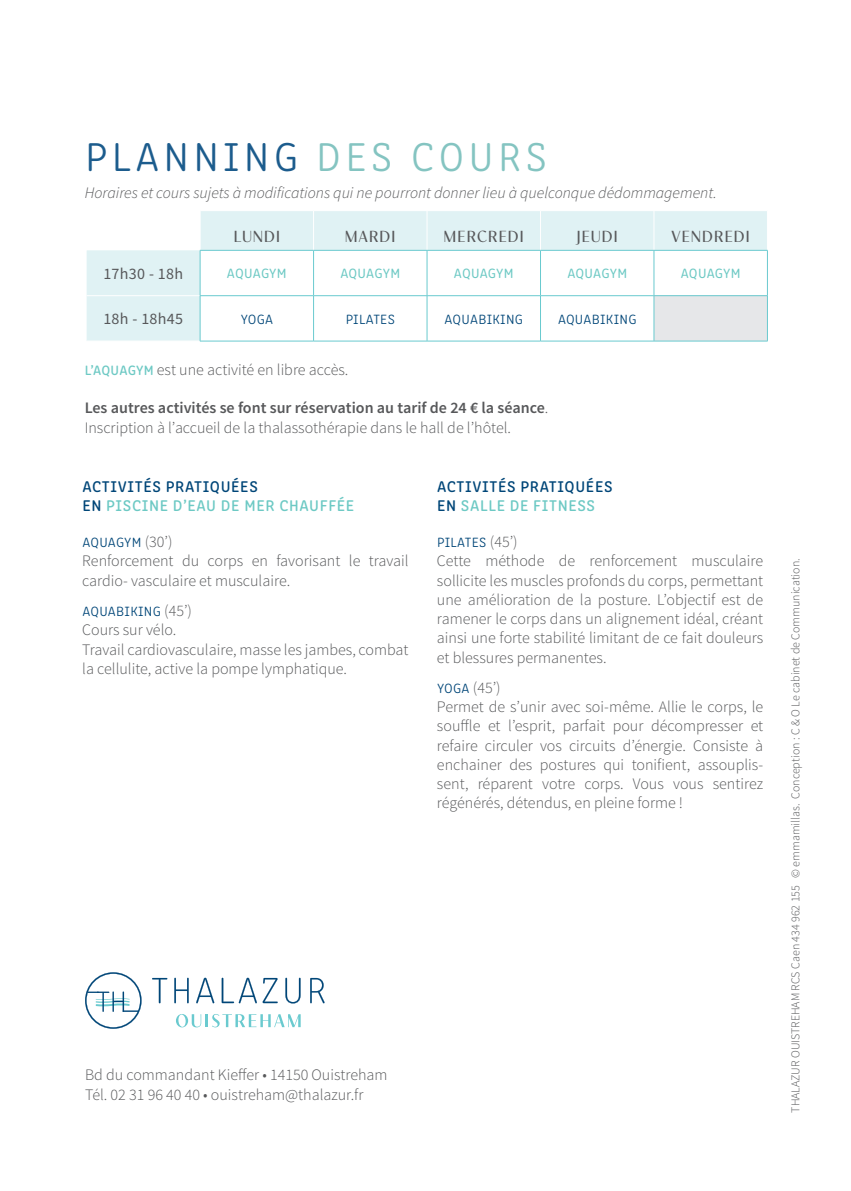
<style>
.page{position:relative;width:851px;height:1191px;background:#fff}
.page>*{position:absolute;margin:0;border:0;box-sizing:border-box;transform-origin:0 0}
.t1{font:300 42px "Clone Rounded";letter-spacing:.1em;color:#1c5c8d}
.t2{font:300 16px/19.2px "Source Sans Pro";color:#57585a}
.t3{font:italic 300 16px "Source Sans Pro";color:#57585a}
.t4{font:16px/19.2px "Clone Rounded Me";letter-spacing:.04em;color:#6dc9c4}
.t5{font:16px/19.2px "Clone Rounded Me";letter-spacing:.04em;color:#004678}
.t6{font:16px "Contralto Small";letter-spacing:.08em;color:#57585a}
.t7{font:16px "Source Sans Pro";letter-spacing:.02em;color:#57585a}
.t8{font:300 14px "Clone Rounded";letter-spacing:.02em;color:#004678}
.t9{font:14px "Clone Rounded";letter-spacing:.01em;color:#6dc9c4}
.t10{font:300 12px "Source Sans Pro";color:#57585a}
.s1{color:#84c4c1}
.s2{font-family:"Clone Rounded Me";font-weight:400;font-size:14px;color:#6dc9c4}
.s3{font-weight:600}
.s4{color:#004678}
.s5{font-family:"Source Sans Pro";font-size:16px;color:#57585a}
.s6{color:#6dc9c4}
.s7{font-family:"Clone Rounded";font-size:14px;color:#004678}
</style>
<div class="page">
<svg style="left:87px;top:211px;width:680px;height:130px"></svg>
<div style="left:654px;top:296px;width:113px;height:45px;background:#e6e7e9"></div>
<hr style="left:200px;top:211px;width:1px;height:39px;background:#fff">
<hr style="left:313px;top:211px;width:1px;height:39px;background:#fff">
<hr style="left:426px;top:211px;width:1px;height:39px;background:#fff">
<hr style="left:540px;top:211px;width:1px;height:39px;background:#fff">
<hr style="left:653px;top:211px;width:1px;height:39px;background:#fff">
<hr style="left:87px;top:295px;width:113px;height:1px;background:#fff">
<hr style="left:87px;top:340px;width:113px;height:1px;background:#fff">
<hr style="left:200px;top:250px;width:113px;height:1px;background:#6acacf">
<hr style="left:200px;top:250px;width:1px;height:45px;background:#6acacf">
<hr style="left:313px;top:250px;width:114px;height:1px;background:#6acacf">
<hr style="left:313px;top:250px;width:1px;height:45px;background:#6acacf">
<hr style="left:427px;top:250px;width:113px;height:1px;background:#6acacf">
<hr style="left:426px;top:250px;width:1px;height:45px;background:#6acacf">
<hr style="left:654px;top:250px;width:113px;height:1px;background:#6acacf">
<hr style="left:767px;top:250px;width:1px;height:45px;background:#6acacf">
<hr style="left:200px;top:296px;width:1px;height:45px;background:#6acacf">
<hr style="left:200px;top:341px;width:113px;height:1px;background:#6acacf">
<hr style="left:313px;top:341px;width:114px;height:1px;background:#6acacf">
<hr style="left:427px;top:341px;width:113px;height:1px;background:#6acacf">
<hr style="left:540px;top:341px;width:114px;height:1px;background:#6acacf">
<hr style="left:540px;top:250px;width:114px;height:1px;background:#6acacf">
<hr style="left:540px;top:250px;width:1px;height:45px;background:#6acacf">
<hr style="left:653px;top:250px;width:1px;height:45px;background:#6acacf">
<hr style="left:200px;top:295px;width:113px;height:1px;background:#6acacf">
<hr style="left:313px;top:295px;width:114px;height:1px;background:#6acacf">
<hr style="left:427px;top:295px;width:113px;height:1px;background:#6acacf">
<hr style="left:540px;top:295px;width:114px;height:1px;background:#6acacf">
<hr style="left:313px;top:296px;width:1px;height:45px;background:#6acacf">
<hr style="left:426px;top:296px;width:1px;height:45px;background:#6acacf">
<hr style="left:540px;top:296px;width:1px;height:45px;background:#6acacf">
<hr style="left:654px;top:295px;width:113px;height:1px;background:#6acacf">
<hr style="left:653px;top:296px;width:1px;height:45px;background:#6acacf">
<hr style="left:767px;top:296px;width:1px;height:45px;background:#6acacf">
<hr style="left:654px;top:341px;width:113px;height:1px;background:#6acacf">
<svg style="left:85px;top:972px;width:57px;height:56px"></svg>
<svg style="left:152px;top:978px;width:15px;height:25px"></svg>
<svg style="left:174px;top:977px;width:15px;height:26px"></svg>
<svg style="left:196px;top:977px;width:18px;height:26px"></svg>
<svg style="left:221px;top:977px;width:57px;height:26px"></svg>
<svg style="left:285px;top:977px;width:15px;height:26px"></svg>
<svg style="left:310px;top:978px;width:14px;height:25px"></svg>
<svg style="left:176px;top:1014px;width:124px;height:13px"></svg>
<h1 class="t1" style="left:85px;top:127px;width:463px">PLANNING <span class="s1">DES COURS</span></h1>
<p class="t3" style="left:85px;top:183px;width:633px">Horaires et cours sujets à modifications qui ne pourront donner lieu à quelconque dédommagement.</p>
<p class="t6" style="left:234px;top:225px;width:48px">LUNDI</p>
<p class="t6" style="left:345px;top:225px;width:52px">MARDI</p>
<p class="t6" style="left:443px;top:225px;width:82px">MERCREDI</p>
<p class="t6" style="left:576px;top:225px;width:42px">JEUDI</p>
<p class="t6" style="left:671px;top:225px;width:80px">VENDREDI</p>
<p class="t7" style="left:103px;top:263px;width:81px">17h30 - 18h</p>
<p class="t9" style="left:227px;top:263px;width:61px">AQUAGYM</p>
<p class="t9" style="left:340px;top:263px;width:61px">AQUAGYM</p>
<p class="t9" style="left:454px;top:263px;width:61px">AQUAGYM</p>
<p class="t9" style="left:567px;top:263px;width:61px">AQUAGYM</p>
<p class="t9" style="left:680px;top:263px;width:61px">AQUAGYM</p>
<p class="t7" style="left:103px;top:309px;width:81px">18h - 18h45</p>
<p class="t8" style="left:241px;top:309px;width:34px">YOGA</p>
<p class="t8" style="left:345px;top:309px;width:51px">PILATES</p>
<p class="t8" style="left:444px;top:309px;width:80px">AQUABIKING</p>
<p class="t8" style="left:558px;top:309px;width:80px">AQUABIKING</p>
<p class="t2" style="left:85px;top:360px;width:265px"><span class="s2">L’AQUAGYM</span> est une activité en libre accès.</p>
<p class="t2" style="left:85px;top:398px;width:465px"><span class="s3">Les autres activités se font sur réservation au tarif de 24 € la séance</span>.<br>Inscription à l’accueil de la thalassothérapie dans le hall de l’hôtel.</p>
<p class="t4" style="left:82px;top:476px;width:273px"><span class="s4">ACTIVITÉS PRATIQUÉES<br>EN</span> PISCINE D’EAU DE MER CHAUFFÉE</p>
<p class="t8" style="left:82px;top:532px;width:92px">AQUAGYM <span class="s5">(30’)</span></p>
<p class="t2" style="left:82px;top:551px;width:328px">Renforcement du corps en favorisant le travail cardio- vasculaire et musculaire.</p>
<p class="t8" style="left:82px;top:601px;width:111px">AQUABIKING <span class="s5">(45’)</span></p>
<p class="t2" style="left:82px;top:620px;width:328px">Cours sur vélo.<br>Travail cardiovasculaire, masse les jambes, combat la cellulite, active la pompe lymphatique.</p>
<p class="t5" style="left:437px;top:476px;width:177px">ACTIVITÉS PRATIQUÉES<br>EN <span class="s6">SALLE DE FITNESS</span></p>
<p class="t8" style="left:437px;top:532px;width:82px">PILATES <span class="s5">(45’)</span></p>
<p class="t2" style="left:437px;top:551px;width:328px;text-align:justify">Cette méthode de renforcement musculaire sollicite les muscles profonds du corps, permettant une amélioration de la posture. L’objectif est de ramener le corps dans un alignement idéal, créant ainsi une forte stabilité limitant de ce fait douleurs et blessures permanentes.</p>
<p class="t2" style="left:437px;top:678px;width:328px"><span class="s7">YOGA</span> (45’)<br>Permet de s’unir avec soi-même. Allie le corps, le souffle et l’esprit, parfait pour décompresser et refaire circuler vos circuits d’énergie. Consiste à enchainer des postures qui tonifient, assouplis&shy;sent, réparent votre corps. Vous vous sentirez régénérés, détendus, en pleine forme !</p>
<p class="t2" style="left:85px;top:1065px;width:304px">Bd du commandant Kieffer • 14150 Ouistreham<br>Tél. 02 31 96 40 40 • ouistreham@thalazur.fr</p>
<p class="t10" style="left:788px;top:1112px;width:555px;rotate:-90deg">THALAZUR OUISTREHAM RCS Caen 434 962 155 © emmamillas. Conception : C &amp; O Le cabinet de Communication.</p>
</div>
